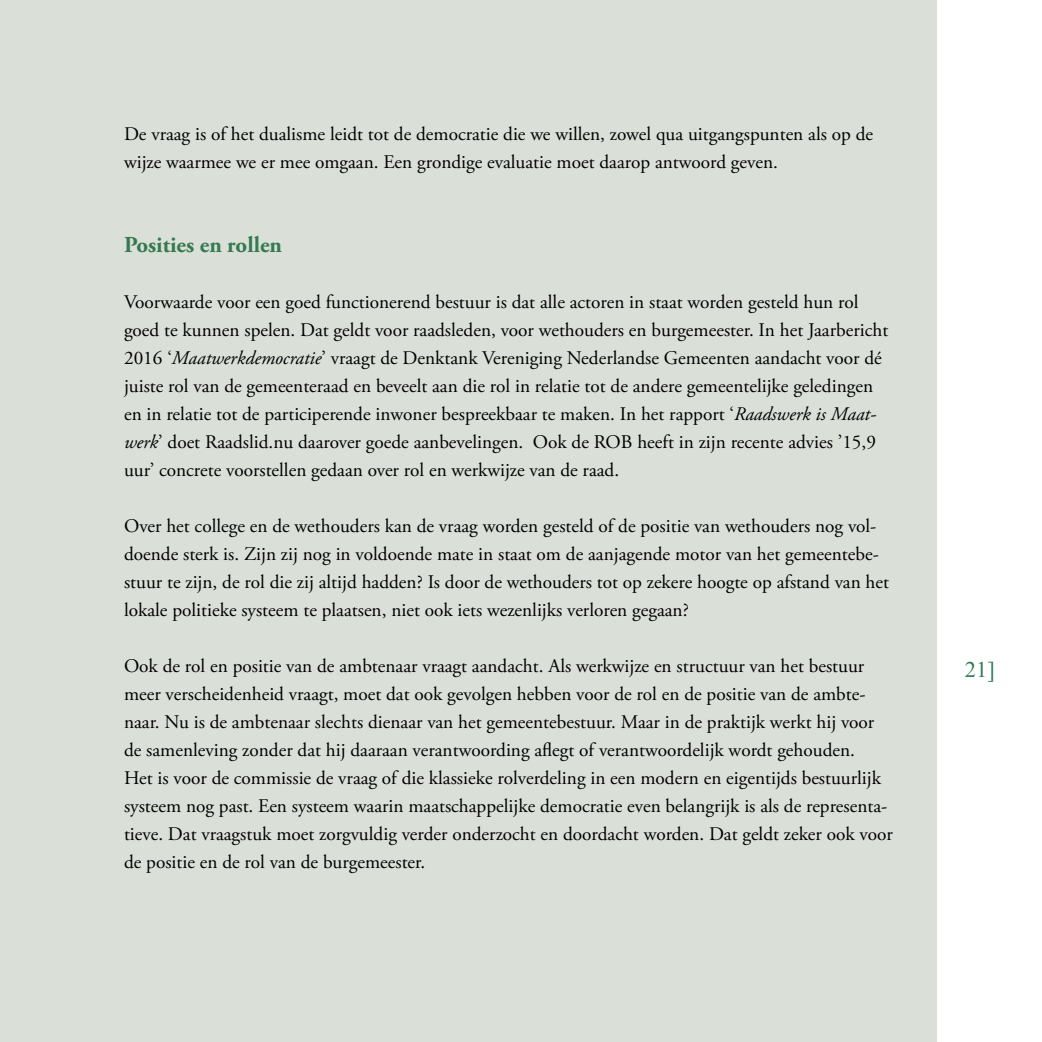
<style>
.page{position:relative;width:1042px;height:1042px;background:#fff}
.page>*{position:absolute;margin:0;border:0;box-sizing:border-box;transform-origin:0 0}
.t1{font:28px "Aparajita";color:#357951}
.Tussenkop_1{font:700 22.75px "Adobe Garamond Pro";color:#357951}
._004_Broodtekst___8{font:19.25px/28px "Adobe Garamond Pro";color:#000}
.s1{font-style:italic}
</style>
<div class="page">
<hr style="left:0;top:0;width:1px;height:1042px;background:#dae0d8">
<div style="left:1px;top:0;width:936px;height:1042px;background:#dae0d8"></div>
<p class="_004_Broodtekst___8" style="left:124px;top:121px;width:750px">De vraag is of het dualisme leidt tot de democratie die we willen, zowel qua uitgangspunten als op de wijze waarmee we er mee omgaan. Een grondige evaluatie moet daarop antwoord geven.</p>
<p class="Tussenkop_1" style="left:124px;top:232px;width:159px">Posities en rollen</p>
<p class="_004_Broodtekst___8" style="left:124px;top:289px;width:766px">Voorwaarde voor een goed functionerend bestuur is dat alle actoren in staat worden gesteld hun rol goed te kunnen spelen. Dat geldt voor raadsleden, voor wethouders en burgemeester. In het Jaarbericht 2016 ‘<span class="s1">Maatwerkdemocratie</span>’ vraagt de Denktank Vereniging Nederlandse Gemeenten aandacht voor dé juiste rol van de gemeenteraad en beveelt aan die rol in relatie tot de andere gemeentelijke geledingen en in relatie tot de participerende inwoner bespreekbaar te maken. In het rapport ‘<span class="s1">Raadswerk is Maat&shy;werk</span>’ doet Raadslid.nu daarover goede aanbevelingen. Ook de ROB heeft in zijn recente advies ’15,9 uur’ concrete voorstellen gedaan over rol en werkwijze van de raad.</p>
<p class="_004_Broodtekst___8" style="left:124px;top:513px;width:766px">Over het college en de wethouders kan de vraag worden gesteld of de positie van wethouders nog vol&shy;doende sterk is. Zijn zij nog in voldoende mate in staat om de aanjagende motor van het gemeentebe&shy;stuur te zijn, de rol die zij altijd hadden? Is door de wethouders tot op zekere hoogte op afstand van het lokale politieke systeem te plaatsen, niet ook iets wezenlijks verloren gegaan?</p>
<p class="_004_Broodtekst___8" style="left:124px;top:653px;width:770px">Ook de rol en positie van de ambtenaar vraagt aandacht. Als werkwijze en structuur van het bestuur meer verscheidenheid vraagt, moet dat ook gevolgen hebben voor de rol en de positie van de ambte&shy;naar. Nu is de ambtenaar slechts dienaar van het gemeentebestuur. Maar in de praktijk werkt hij voor de samenleving zonder dat hij daaraan verantwoording aflegt of verantwoordelijk wordt gehouden.<br>Het is voor de commissie de vraag of die klassieke rolverdeling in een modern en eigentijds bestuurlijk systeem nog past. Een systeem waarin maatschappelijke democratie even belangrijk is als de representa&shy;tieve. Dat vraagstuk moet zorgvuldig verder onderzocht en doordacht worden. Dat geldt zeker ook voor de positie en de rol van de burgemeester.</p>
<h1 class="t1" style="left:965px;top:655px;width:32px">21]</h1>
</div>
